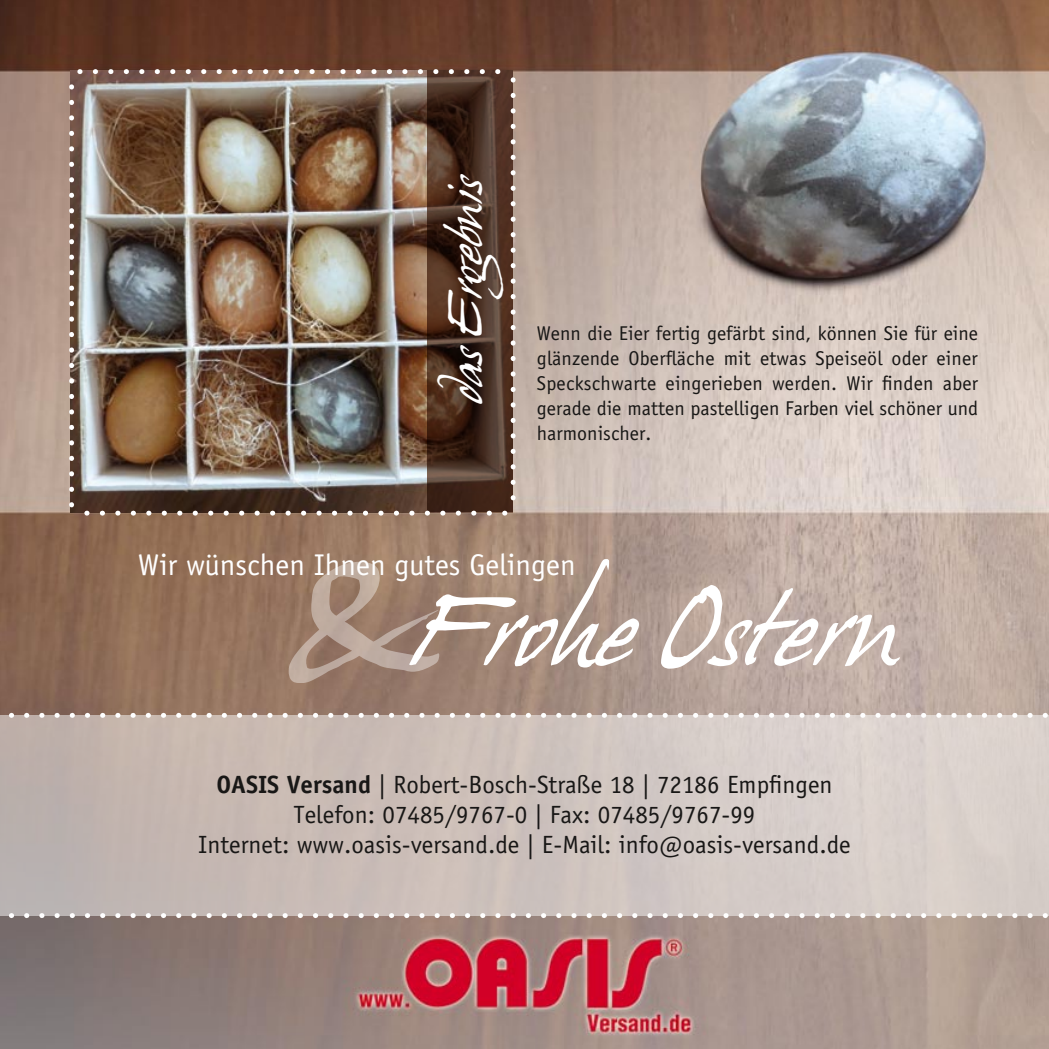
<style>
.page{position:relative;width:1049px;height:1049px;background:#fff}
.page>*{position:absolute;margin:0;border:0;box-sizing:border-box;transform-origin:0 0}
.t1{font:200px "Hans Hand";color:#fff}
.t2{font:95px "Hans Hand";color:#fff}
.t3{font:45px "Hans Hand";color:#fff}
.t4{font:30px "Officina Sans LT";color:#fff}
.Fließtext{font:25px "Officina Sans LT";color:#181716}
.Fließtext-2{font:20px/25px "Officina Sans LT";color:#181716;text-align:justify}
.s1{font-weight:700}
</style>
<div class="page">
<img style="left:0;top:0;width:1049px;height:1049px">
<div style="left:0;top:715px;width:1049px;height:200px;background:linear-gradient(to right,#beb0aa,#ded5d0)"></div>
<img style="left:71px;top:71px;width:356px;height:441px">
<svg style="left:0;top:913px;width:1049px;height:5px"></svg>
<svg style="left:427px;top:71px;width:85px;height:441px;background:#472d20"></svg>
<svg style="left:69px;top:87px;width:5px;height:418px"></svg>
<svg style="left:87px;top:511px;width:418px;height:5px"></svg>
<svg style="left:79px;top:69px;width:419px;height:5px"></svg>
<svg style="left:511px;top:69px;width:5px;height:429px"></svg>
<svg style="left:0;top:713px;width:1049px;height:5px"></svg>
<p class="t3" style="left:440px;top:404px;width:233px;rotate:-90deg">das Ergebnis</p>
<p class="Fließtext-2" style="left:537px;top:320px;width:443px">Wenn die Eier fertig gefärbt sind, können Sie für eine glänzende Oberfläche mit etwas Speiseöl oder einer Speckschwarte eingerieben werden. Wir finden aber gerade die matten pastelligen Farben viel schöner und harmonischer.</p>
<p class="t4" style="left:138px;top:547px;width:439px">Wir wünschen Ihnen gutes Gelingen</p>
<p class="t2" style="left:409px;top:577px;width:491px">Frohe Ostern</p>
<h1 class="t1" style="left:289px;top:487px;width:154px">&amp;</h1>
<p class="Fließtext" style="left:216px;top:770px;width:618px"><span class="s1">OASIS Versand</span> | Robert-Bosch-Straße 18 | 72186 Empfingen</p>
<p class="Fließtext" style="left:294px;top:800px;width:463px">Telefon: 07485/9767-0 | Fax: 07485/9767-99</p>
<p class="Fließtext" style="left:198px;top:830px;width:654px">Internet: www.oasis-versand.de | E-Mail: info@oasis-versand.de</p>
</div>
